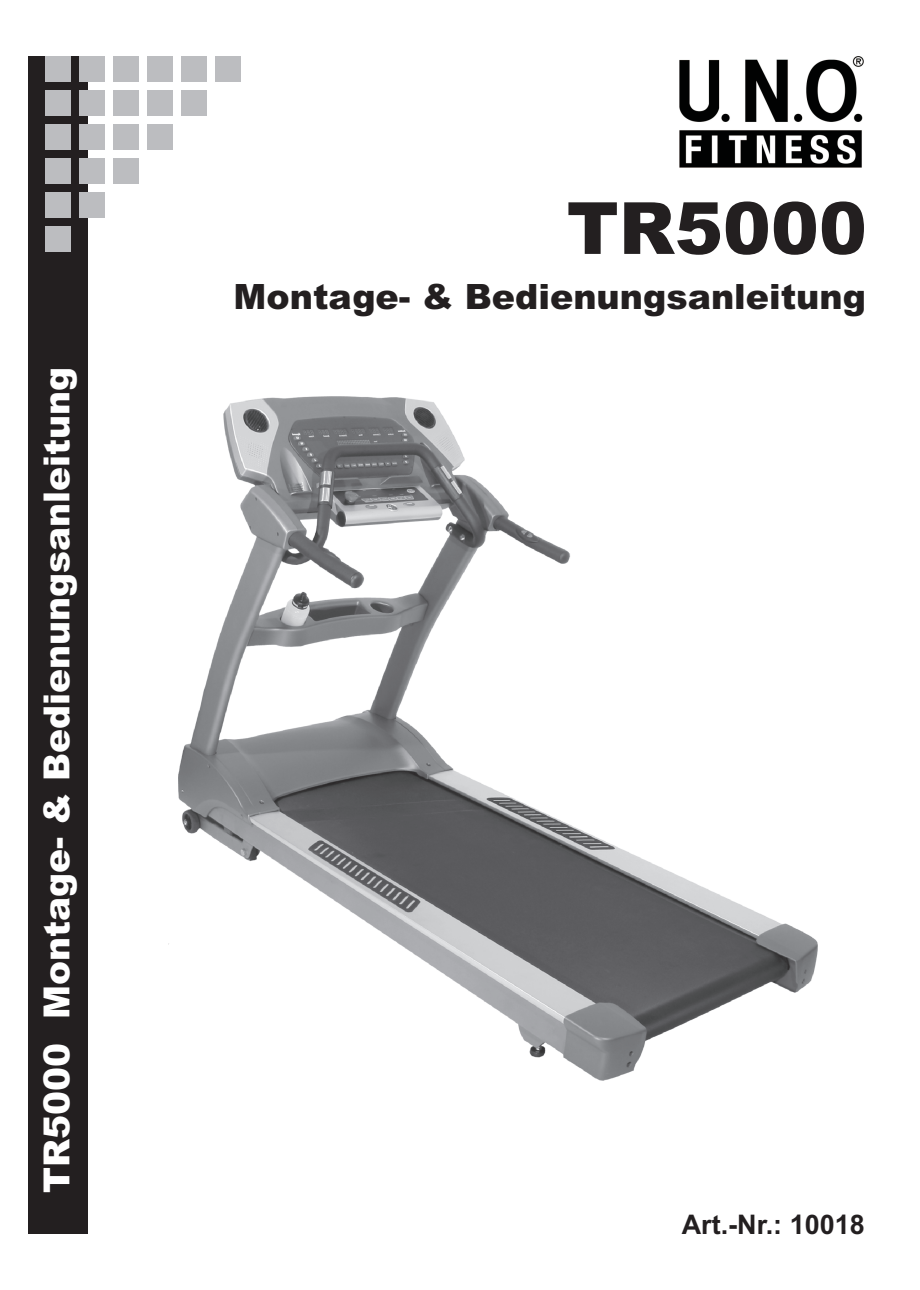
<style>
.page{position:relative;width:920px;height:1290px;background:#fff}
.page>*{position:absolute;margin:0;border:0;box-sizing:border-box;transform-origin:0 0}
.t1{font:900 72px "Arial";color:#231f20}
.t2{font:900 36px "Arial";color:#fff}
.t3{font:900 34.95px "Arial";color:#231f20}
.t4{font:700 27px "Arial";color:#231f20}
</style>
<div class="page">
<img style="left:679px;top:56px;width:185px;height:112px">
<div style="left:28px;top:56px;width:60px;height:1178px;background:#231f20"></div>
<div style="left:45px;top:56px;width:26px;height:26px;background:#bcbdc0"></div>
<div style="left:79px;top:56px;width:26px;height:26px;background:#bcbdc0"></div>
<div style="left:113px;top:56px;width:26px;height:26px;background:#bcbdc0"></div>
<div style="left:147px;top:56px;width:25px;height:26px;background:#bcbdc0"></div>
<div style="left:181px;top:56px;width:26px;height:26px;background:#bcbdc0"></div>
<div style="left:45px;top:90px;width:26px;height:26px;background:#bcbdc0"></div>
<div style="left:79px;top:90px;width:26px;height:26px;background:#bcbdc0"></div>
<div style="left:113px;top:90px;width:26px;height:26px;background:#bcbdc0"></div>
<div style="left:147px;top:90px;width:25px;height:26px;background:#bcbdc0"></div>
<div style="left:181px;top:90px;width:26px;height:26px;background:#bcbdc0"></div>
<div style="left:215px;top:56px;width:26px;height:26px;background:#bcbdc0"></div>
<div style="left:45px;top:124px;width:26px;height:26px;background:#bcbdc0"></div>
<div style="left:79px;top:124px;width:26px;height:26px;background:#bcbdc0"></div>
<div style="left:113px;top:124px;width:26px;height:26px;background:#bcbdc0"></div>
<div style="left:147px;top:124px;width:26px;height:26px;background:#bcbdc0"></div>
<div style="left:45px;top:158px;width:26px;height:26px;background:#bcbdc0"></div>
<div style="left:80px;top:158px;width:25px;height:26px;background:#bcbdc0"></div>
<div style="left:114px;top:158px;width:25px;height:26px;background:#bcbdc0"></div>
<div style="left:46px;top:192px;width:25px;height:26px;background:#bcbdc0"></div>
<div style="left:80px;top:192px;width:25px;height:26px;background:#bcbdc0"></div>
<div style="left:45px;top:226px;width:26px;height:26px;background:#bcbdc0"></div>
<img style="left:179px;top:397px;width:638px;height:684px">
<p class="t2" style="left:44px;top:1193px;width:828px;rotate:-90deg">TR5000 Montage- &amp; Bedienungsanleitung</p>
<h1 class="t1" style="left:567px;top:202px;width:302px">TR5000</h1>
<p class="t3" style="left:234px;top:284px;width:634px">Montage- &amp; Bedienungsanleitung</p>
<p class="t4" style="left:682px;top:1214px;width:185px">Art.-Nr.: 10018</p>
</div>
